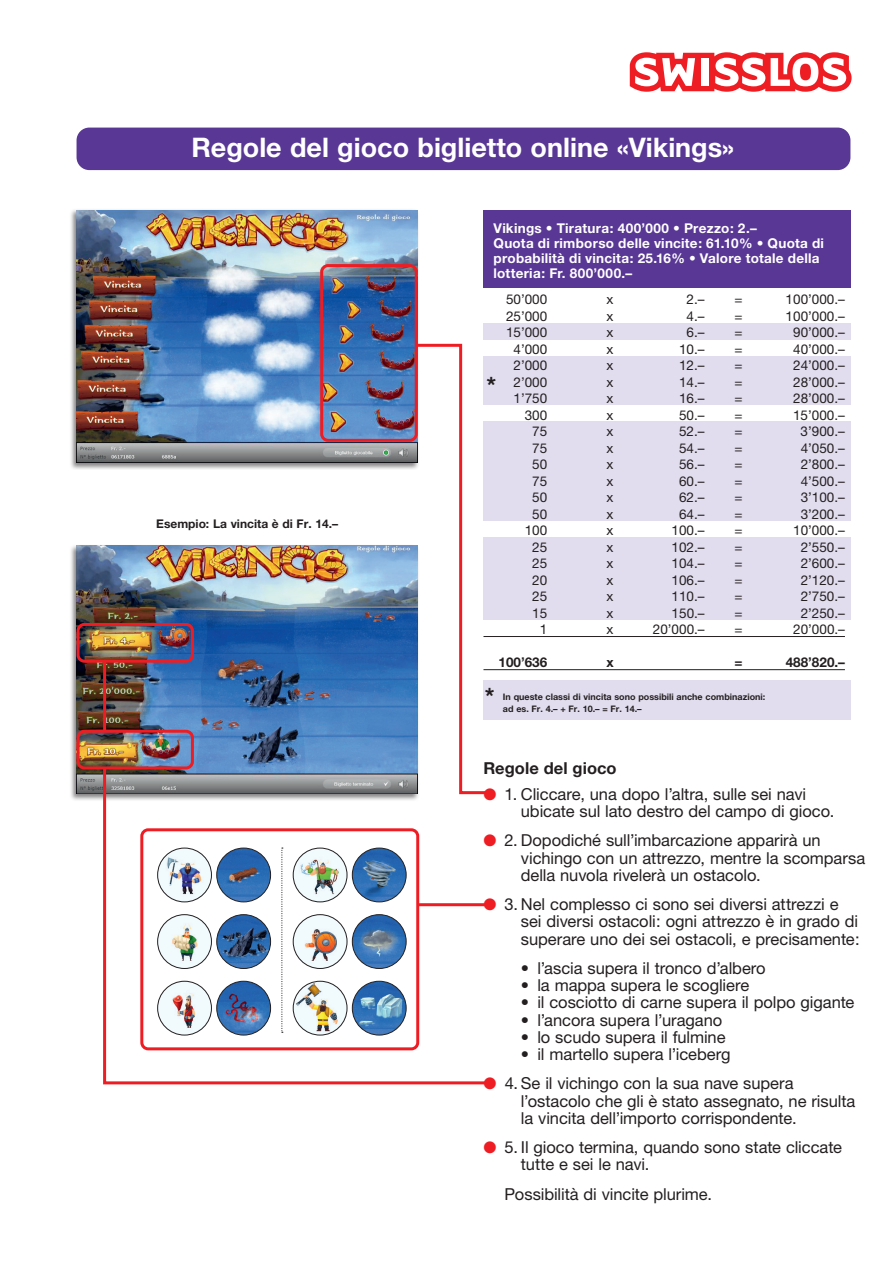
<style>
.page{position:relative;width:893px;height:1263px;background:#fff}
.page>*{position:absolute;margin:0;border:0;box-sizing:border-box;transform-origin:0 0}
.t1{font:700 27px "Helvetica Neue CE";color:#fff}
.t2{font:700 24px "Helvetica Neue CE";color:#231f20}
.t3{font:16.5px/17.2px "Helvetica Neue CE";letter-spacing:-.005em;color:#231f20}
.t4{font:700 16.5px "Helvetica Neue CE";letter-spacing:.005em;color:#231f20}
.t5{font:13.5px "Helvetica Neue CE";color:#242021}
.t6{font:700 13.5px/15px "Helvetica Neue CE";letter-spacing:.02em;color:#fff}
.t7{font:13.5px "Helvetica Neue CE";color:#231f20}
.t8{font:700 13.5px "Helvetica Neue CE";color:#231f20}
.t9{font:700 12px "Helvetica Neue CE";color:#231f20}
.t10{font:700 9px/12px "Helvetica Neue CE";color:#231f20}
.s1{color:#ee1d23}
</style>
<div class="page">
<div style="left:483px;top:537px;width:367px;height:83px;background:#e2ddee"></div>
<div style="left:483px;top:421px;width:368px;height:100px;background:#e2ddee"></div>
<div style="left:483px;top:356px;width:367px;height:49px;background:#e2ddee"></div>
<div style="left:77px;top:128px;width:773px;height:42px;background:#593795;border-radius:13px"></div>
<svg style="left:630px;top:52px;width:222px;height:40px"></svg>
<div style="left:483px;top:324px;width:367px;height:16px;background:#e2ddee"></div>
<hr style="left:483px;top:636px;width:362px;height:1px;background:#231f20">
<hr style="left:483px;top:669px;width:362px;height:1px;background:#231f20">
<div style="left:483px;top:210px;width:368px;height:78px;background:#593795"></div>
<div style="left:483px;top:680px;width:367px;height:40px;background:#e2ddee"></div>
<div style="left:69px;top:544px;width:350px;height:257px;background:#231f20;opacity:.55"></div>
<img style="left:77px;top:545px;width:336px;height:249px">
<div style="left:69px;top:208px;width:350px;height:262px;background:#231f20;opacity:.55"></div>
<img style="left:77px;top:210px;width:341px;height:253px">
<div style="left:320px;top:264px;width:98px;height:178px;border:3px solid #ee1d23;border-radius:6px"></div>
<div style="left:77px;top:730px;width:117px;height:39px;border:3px solid #ee1d23;border-radius:6px"></div>
<div style="left:77px;top:623px;width:117px;height:40px;border:3px solid #ee1d23;border-radius:6px"></div>
<svg style="left:102px;top:764px;width:390px;height:321px"></svg>
<hr style="left:103px;top:660px;width:3px;height:71px;background:#ee1d23">
<svg style="left:413px;top:342px;width:88px;height:459px"></svg>
<h1 class="t1" style="left:191px;top:131px;width:544px">Regole del gioco biglietto online «Vikings»</h1>
<p class="t9" style="left:156px;top:517px;width:183px">Esempio: La vincita è di Fr. 14.–</p>
<p class="t6" style="left:493px;top:221px;width:332px">Vikings • Tiratura: 400’000 • Prezzo: 2.–<br>Quota di rimborso delle vincite: 61.10% • Quota di probabilità di vincita: 25.16% • Valore totale della lotteria: Fr. 800’000.–</p>
<p class="t7" style="left:506px;top:291px;width:43px">50’000</p>
<p class="t7" style="left:606px;top:291px;width:8px">x</p>
<p class="t7" style="left:687px;top:291px;width:20px">2.–</p>
<p class="t7" style="left:735px;top:291px;width:10px">=</p>
<p class="t7" style="left:786px;top:291px;width:61px">100’000.–</p>
<p class="t7" style="left:506px;top:308px;width:43px">25’000</p>
<p class="t7" style="left:606px;top:308px;width:8px">x</p>
<p class="t7" style="left:687px;top:308px;width:20px">4.–</p>
<p class="t7" style="left:735px;top:308px;width:10px">=</p>
<p class="t7" style="left:786px;top:308px;width:61px">100’000.–</p>
<p class="t7" style="left:506px;top:324px;width:43px">15’000</p>
<p class="t7" style="left:606px;top:324px;width:8px">x</p>
<p class="t7" style="left:687px;top:324px;width:20px">6.–</p>
<p class="t7" style="left:735px;top:324px;width:10px">=</p>
<p class="t7" style="left:793px;top:324px;width:53px">90’000.–</p>
<p class="t7" style="left:513px;top:341px;width:35px">4’000</p>
<p class="t7" style="left:606px;top:341px;width:8px">x</p>
<p class="t7" style="left:679px;top:341px;width:27px">10.–</p>
<p class="t7" style="left:735px;top:341px;width:10px">=</p>
<p class="t7" style="left:793px;top:341px;width:53px">40’000.–</p>
<p class="t7" style="left:513px;top:357px;width:35px">2’000</p>
<p class="t7" style="left:606px;top:357px;width:8px">x</p>
<p class="t7" style="left:679px;top:357px;width:27px">12.–</p>
<p class="t7" style="left:735px;top:357px;width:10px">=</p>
<p class="t7" style="left:793px;top:357px;width:53px">24’000.–</p>
<p class="t7" style="left:513px;top:374px;width:35px">2’000</p>
<p class="t7" style="left:606px;top:374px;width:8px">x</p>
<p class="t7" style="left:679px;top:374px;width:27px">14.–</p>
<p class="t7" style="left:735px;top:374px;width:10px">=</p>
<p class="t7" style="left:793px;top:374px;width:53px">28’000.–</p>
<p class="t7" style="left:513px;top:390px;width:35px">1’750</p>
<p class="t7" style="left:606px;top:390px;width:8px">x</p>
<p class="t7" style="left:679px;top:390px;width:27px">16.–</p>
<p class="t7" style="left:735px;top:390px;width:10px">=</p>
<p class="t7" style="left:793px;top:390px;width:53px">28’000.–</p>
<h2 class="t2" style="left:486px;top:370px;width:11px">*</h2>
<p class="t5" style="left:525px;top:407px;width:24px">300</p>
<p class="t5" style="left:606px;top:407px;width:8px">x</p>
<p class="t5" style="left:679px;top:407px;width:27px">50.–</p>
<p class="t5" style="left:735px;top:407px;width:10px">=</p>
<p class="t5" style="left:793px;top:407px;width:53px">15’000.–</p>
<p class="t5" style="left:532px;top:423px;width:17px">75</p>
<p class="t5" style="left:606px;top:423px;width:8px">x</p>
<p class="t5" style="left:679px;top:423px;width:27px">52.–</p>
<p class="t5" style="left:735px;top:423px;width:10px">=</p>
<p class="t5" style="left:801px;top:423px;width:46px">3’900.–</p>
<p class="t5" style="left:532px;top:440px;width:17px">75</p>
<p class="t5" style="left:606px;top:440px;width:8px">x</p>
<p class="t5" style="left:679px;top:440px;width:27px">54.–</p>
<p class="t5" style="left:735px;top:440px;width:10px">=</p>
<p class="t5" style="left:801px;top:440px;width:46px">4’050.–</p>
<p class="t5" style="left:532px;top:456px;width:17px">50</p>
<p class="t5" style="left:606px;top:456px;width:8px">x</p>
<p class="t5" style="left:679px;top:456px;width:27px">56.–</p>
<p class="t5" style="left:735px;top:456px;width:10px">=</p>
<p class="t5" style="left:801px;top:456px;width:46px">2’800.–</p>
<p class="t5" style="left:532px;top:473px;width:17px">75</p>
<p class="t5" style="left:606px;top:473px;width:8px">x</p>
<p class="t5" style="left:679px;top:473px;width:27px">60.–</p>
<p class="t5" style="left:735px;top:473px;width:10px">=</p>
<p class="t5" style="left:801px;top:473px;width:46px">4’500.–</p>
<p class="t5" style="left:532px;top:489px;width:17px">50</p>
<p class="t5" style="left:606px;top:489px;width:8px">x</p>
<p class="t5" style="left:679px;top:489px;width:27px">62.–</p>
<p class="t5" style="left:735px;top:489px;width:10px">=</p>
<p class="t5" style="left:801px;top:489px;width:46px">3’100.–</p>
<p class="t5" style="left:532px;top:506px;width:17px">50</p>
<p class="t5" style="left:606px;top:506px;width:8px">x</p>
<p class="t5" style="left:679px;top:506px;width:27px">64.–</p>
<p class="t5" style="left:735px;top:506px;width:10px">=</p>
<p class="t5" style="left:801px;top:506px;width:46px">3’200.–</p>
<p class="t5" style="left:525px;top:522px;width:24px">100</p>
<p class="t5" style="left:606px;top:522px;width:8px">x</p>
<p class="t5" style="left:672px;top:522px;width:35px">100.–</p>
<p class="t5" style="left:735px;top:522px;width:10px">=</p>
<p class="t5" style="left:793px;top:522px;width:53px">10’000.–</p>
<p class="t5" style="left:532px;top:539px;width:17px">25</p>
<p class="t5" style="left:606px;top:539px;width:8px">x</p>
<p class="t5" style="left:672px;top:539px;width:35px">102.–</p>
<p class="t5" style="left:735px;top:539px;width:10px">=</p>
<p class="t5" style="left:801px;top:539px;width:46px">2’550.–</p>
<p class="t5" style="left:532px;top:555px;width:17px">25</p>
<p class="t5" style="left:606px;top:555px;width:8px">x</p>
<p class="t5" style="left:672px;top:555px;width:35px">104.–</p>
<p class="t5" style="left:735px;top:555px;width:10px">=</p>
<p class="t5" style="left:801px;top:555px;width:46px">2’600.–</p>
<p class="t5" style="left:532px;top:572px;width:17px">20</p>
<p class="t5" style="left:606px;top:572px;width:8px">x</p>
<p class="t5" style="left:672px;top:572px;width:35px">106.–</p>
<p class="t5" style="left:735px;top:572px;width:10px">=</p>
<p class="t5" style="left:801px;top:572px;width:46px">2’120.–</p>
<p class="t5" style="left:532px;top:588px;width:17px">25</p>
<p class="t5" style="left:607px;top:588px;width:8px">x</p>
<p class="t5" style="left:672px;top:588px;width:35px">110.–</p>
<p class="t5" style="left:735px;top:588px;width:10px">=</p>
<p class="t5" style="left:801px;top:588px;width:46px">2’750.–</p>
<p class="t5" style="left:532px;top:605px;width:17px">15</p>
<p class="t5" style="left:607px;top:605px;width:8px">x</p>
<p class="t5" style="left:672px;top:605px;width:35px">150.–</p>
<p class="t5" style="left:735px;top:605px;width:10px">=</p>
<p class="t5" style="left:801px;top:605px;width:46px">2’250.–</p>
<p class="t5" style="left:540px;top:621px;width:9px">1</p>
<p class="t5" style="left:607px;top:621px;width:8px">x</p>
<p class="t5" style="left:653px;top:621px;width:53px">20’000.–</p>
<p class="t5" style="left:735px;top:621px;width:10px">=</p>
<p class="t5" style="left:793px;top:621px;width:53px">20’000.–</p>
<p class="t8" style="left:499px;top:654px;width:50px">100’636</p>
<p class="t8" style="left:606px;top:654px;width:9px">x</p>
<p class="t8" style="left:735px;top:654px;width:10px">=</p>
<p class="t8" style="left:786px;top:654px;width:61px">488’820.–</p>
<h2 class="t2" style="left:485px;top:682px;width:11px">*</h2>
<p class="t10" style="left:503px;top:691px;width:264px">In queste classi di vincita sono possibili anche combinazioni: ad es. Fr. 4.– + Fr. 10.– = Fr. 14.–</p>
<p class="t4" style="left:483px;top:757px;width:135px">Regole del gioco</p>
<p class="t3" style="left:521px;top:785px;width:315px;text-indent:-38px"><span class="s1">●</span> 1. Cliccare, una dopo l’altra, sulle sei navi ubicate sul lato destro del campo di gioco.</p>
<p class="t3" style="left:521px;top:832px;width:346px;text-indent:-38px"><span class="s1">●</span> 2. Dopodiché sull’imbarcazione apparirà un vichingo con un attrezzo, mentre la scomparsa della nuvola rivelerà un ostacolo.</p>
<p class="t3" style="left:521px;top:896px;width:340px;text-indent:-38px"><span class="s1">●</span> 3. Nel complesso ci sono sei diversi attrezzi e sei diversi ostacoli: ogni attrezzo è in grado di superare uno dei sei ostacoli, e precisamente:</p>
<p class="t3" style="left:521px;top:959px;width:246px">• l’ascia supera il tronco d’albero</p>
<p class="t3" style="left:521px;top:977px;width:230px">• la mappa supera le scogliere</p>
<p class="t3" style="left:521px;top:994px;width:335px">• il cosciotto di carne supera il polpo gigante</p>
<p class="t3" style="left:521px;top:1011px;width:203px">• l’ancora supera l’uragano</p>
<p class="t3" style="left:521px;top:1028px;width:206px">• lo scudo supera il fulmine</p>
<p class="t3" style="left:521px;top:1046px;width:211px">• il martello supera l’iceberg</p>
<p class="t3" style="left:521px;top:1075px;width:336px;text-indent:-38px"><span class="s1">●</span> 4. Se il vichingo con la sua nave supera l’ostacolo che gli è stato assegnato, ne risulta la vincita dell’importo corrispondente.</p>
<p class="t3" style="left:521px;top:1139px;width:323px;text-indent:-38px"><span class="s1">●</span> 5. Il gioco termina, quando sono state cliccate tutte e sei le navi.</p>
<p class="t3" style="left:505px;top:1185px;width:209px">Possibilità di vincite plurime.</p>
</div>
